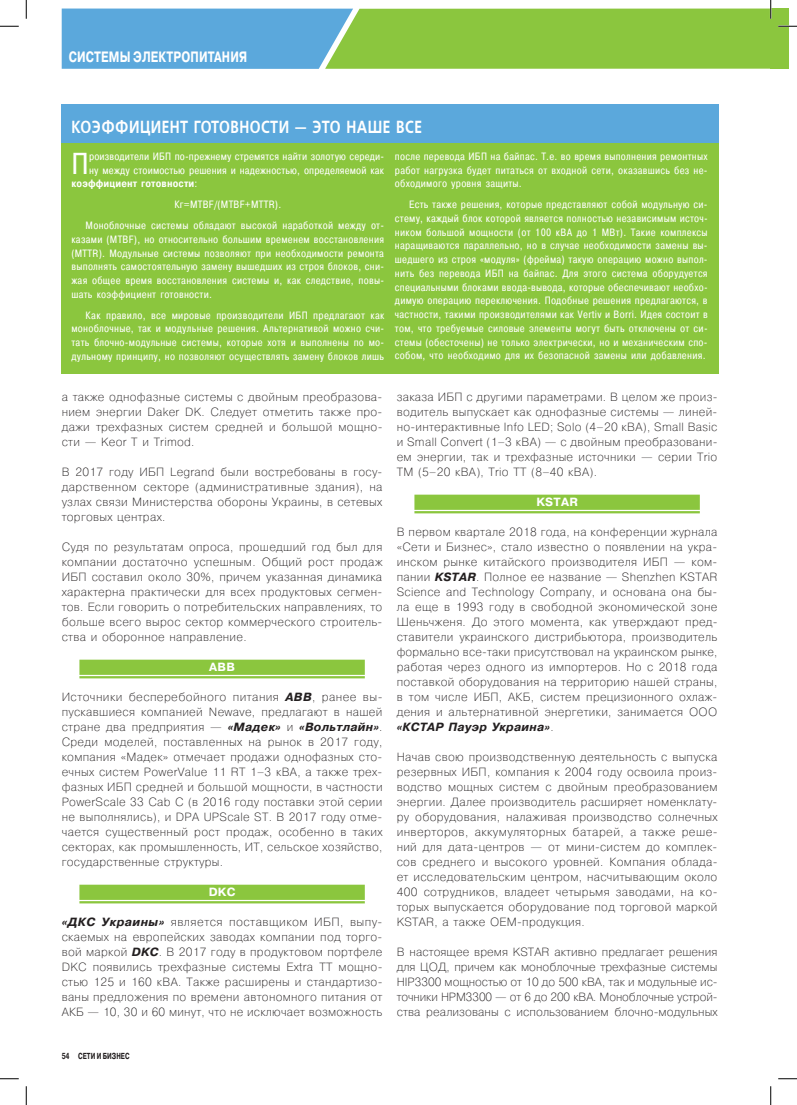
<style>
.page{position:relative;width:797px;height:1105px;background:#fff}
.page>*{position:absolute;margin:0;border:0;box-sizing:border-box;transform-origin:0 0}
.t1{font:30.25px "Pragmatica Cond";color:#fff}
.t2{font:600 17.5px "Free Set";letter-spacing:.035em;color:#fff;scale:.8 1}
.t3{font:700 15px "Pragmatica";letter-spacing:.01em;color:#fff;scale:.75 1}
.t4{font:200 11.88px/15px "Pragmatica";letter-spacing:.025em;color:#231f20;text-align:justify}
.t5{font:700 11.88px "Pragmatica";letter-spacing:.025em;color:#fff}
.t6{font:10.62px/13.8px "Pragmatica Cond";letter-spacing:.025em;color:#fff;text-align:justify}
.t7{font:700 10.62px "Pragmatica Cond";letter-spacing:.015em;color:#fff}
.t8{font:700 8.75px "Pragmatica";color:#231f20;scale:.7 1}
.s1{font-weight:400}
.s2{font-weight:700;font-style:italic}
</style>
<div class="page">
<div style="left:770px;top:9px;width:18px;height:60px;background:#8bc63e"></div>
<div style="left:79px;top:660px;width:286px;height:18px;background:#8bc63e"></div>
<hr style="left:62px;top:675px;width:320px;height:1px;background:#fff">
<div style="left:79px;top:885px;width:286px;height:18px;background:#8bc63e"></div>
<hr style="left:62px;top:900px;width:320px;height:1px;background:#fff">
<div style="left:414px;top:495px;width:285px;height:18px;background:#8bc63e"></div>
<hr style="left:397px;top:510px;width:320px;height:1px;background:#fff">
<div style="left:61px;top:142px;width:657px;height:232px;background:#8bc63e"></div>
<div style="left:61px;top:104px;width:657px;height:39px;background:#5ba8dc"></div>
<svg style="left:0;top:25px;width:19px;height:2px"></svg>
<svg style="left:778px;top:25px;width:19px;height:2px"></svg>
<svg style="left:0;top:1078px;width:19px;height:1px"></svg>
<svg style="left:778px;top:1078px;width:19px;height:1px"></svg>
<svg style="left:25px;top:0;width:2px;height:19px"></svg>
<svg style="left:25px;top:1086px;width:2px;height:19px"></svg>
<svg style="left:62px;top:0;width:709px;height:69px;background:#8ac38d"></svg>
<svg style="left:770px;top:1086px;width:1px;height:19px"></svg>
<p class="t3" style="left:69px;top:47px;width:23px">Систе</p>
<p class="t3" style="left:109px;top:47px;width:186px">мы электропитания</p>
<h2 class="t2" style="left:71px;top:116px;width:439px">Коэффициент готовности — это наше все</h2>
<h1 class="t1" style="left:71px;top:144px;width:19px">П</h1>
<p class="t6" style="left:89px;top:149px;width:296px">роизводители ИБП по-прежнему стремятся найти золотую середи-</p>
<p class="t6" style="left:89px;top:163px;width:296px">ну между стоимостью решения и надежностью, определяемой как</p>
<p class="t7" style="left:71px;top:177px;width:127px">коэффициент готовности<span class="s1">:</span></p>
<p class="t6" style="left:86px;top:194px;width:300px;line-height:20.9px;text-indent:89px">Кг=MTBF/(MTBF+MTTR).<br>Моноблочные системы обладают высокой наработкой между от-</p>
<p class="t6" style="left:71px;top:232px;width:314px">казами (MTBF), но относительно большим временем восстановления (MTTR). Модульные системы позволяют при необходимости ремонта выполнять самостоятельную замену вышедших из строя блоков, сни&shy;жая общее время восстановления системы и, как следствие, повы&shy;шать коэффициент готовности.</p>
<p class="t6" style="left:71px;top:308px;width:314px;text-indent:14px">Как правило, все мировые производители ИБП предлагают как моноблочные, так и модульные решения. Альтернативой можно счи&shy;тать блочно-модульные системы, которые хотя и выполнены по мо&shy;дульному принципу, но позволяют осуществлять замену блоков лишь</p>
<p class="t6" style="left:395px;top:149px;width:314px">после перевода ИБП на байпас. Т.е. во время выполнения ремонтных работ нагрузка будет питаться от входной сети, оказавшись без не&shy;обходимого уровня защиты.</p>
<p class="t6" style="left:395px;top:198px;width:314px;text-indent:14px">Есть также решения, которые представляют собой модульную си&shy;стему, каждый блок которой является полностью независимым источ&shy;ником большой мощности (от 100 кВА до 1 МВт). Такие комплексы наращиваются параллельно, но в случае необходимости замены вы&shy;шедшего из строя «модуля» (фрейма) такую операцию можно выпол&shy;нить без перевода ИБП на байпас. Для этого система оборудуется специальными блоками ввода-вывода, которые обеспечивают необхо&shy;димую операцию переключения. Подобные решения предлагаются, в частности, такими производителями как Vertiv и Borri. Идея состоит в том, что требуемые силовые элементы могут быть отключены от си&shy;стемы (обесточены) не только электрически, но и механическим спо&shy;собом, что необходимо для их безопасной замены или добавления.</p>
<p class="t4" style="left:62px;top:389px;width:322px">а также однофазные системы с двойным преобразова&shy;нием энергии Daker DK. Следует отметить также про&shy;дажи трехфазных систем средней и большой мощно&shy;сти — Keor T и Trimod.</p>
<p class="t4" style="left:62px;top:464px;width:322px">В 2017 году ИБП Legrand были востребованы в госу&shy;дарственном секторе (административные здания), на узлах связи Министерства обороны Украины, в сетевых торговых центрах.</p>
<p class="t4" style="left:62px;top:539px;width:322px">Судя по результатам опроса, прошедший год был для компании достаточно успешным. Общий рост продаж ИБП составил около 30%, причем указанная динамика характерна практически для всех продуктовых сегмен&shy;тов. Если говорить о потребительских направлениях, то больше всего вырос сектор коммерческого строитель&shy;ства и оборонное направление.</p>
<p class="t5" style="left:209px;top:659px;width:27px">ABB</p>
<p class="t4" style="left:62px;top:689px;width:322px">Источники бесперебойного питания <span class="s2">ABB</span>, ранее вы&shy;пускавшиеся компанией Newave, предлагают в нашей стране два предприятия — <span class="s2">«Мадек»</span> и <span class="s2">«Вольтлайн»</span>.<br>Среди моделей, поставленных на рынок в 2017 году, компания «Мадек» отмечает продажи однофазных сто&shy;ечных систем PowerValue 11 RT 1–3 кВА, а также трех&shy;фазных ИБП средней и большой мощности, в частности PowerScale 33 Cab С (в 2016 году поставки этой серии не выполнялись), и DPA UPScale ST. В 2017 году отме&shy;чается существенный рост продаж, особенно в таких секторах, как промышленность, ИТ, сельское хозяйство, государственные структуры.</p>
<p class="t5" style="left:209px;top:884px;width:28px">DKC</p>
<p class="t4" style="left:62px;top:914px;width:322px"><span class="s2">«ДКС Украины»</span> является поставщиком ИБП, выпу&shy;скаемых на европейских заводах компании под торго&shy;вой маркой <span class="s2">DKC</span>. В 2017 году в продуктовом портфеле DKC появились трехфазные системы Extra TT мощно&shy;стью 125 и 160 кВА. Также расширены и стандартизо&shy;ваны предложения по времени автономного питания от АКБ — 10, 30 и 60 минут, что не исключает возможность</p>
<p class="t4" style="left:397px;top:389px;width:322px">заказа ИБП с другими параметрами. В целом же произ&shy;водитель выпускает как однофазные системы — линей&shy;но-интерактивные Info LED; Solo (4–20 кВА), Small Basic и Small Convert (1–3 кВА) — с двойным преобразовани&shy;ем энергии, так и трехфазные источники — серии Trio TM (5–20 кВА), Trio TT (8–40 кВА).</p>
<p class="t5" style="left:536px;top:494px;width:43px">KSTAR</p>
<p class="t4" style="left:397px;top:524px;width:322px">В первом квартале 2018 года, на конференции журнала «Сети и Бизнес», стало известно о появлении на укра&shy;инском рынке китайского производителя ИБП — ком&shy;пании <span class="s2">KSTAR</span>. Полное ее название — Shenzhen KSTAR Science and Technology Company, и основана она бы&shy;ла еще в 1993 году в свободной экономической зоне Шеньчженя. До этого момента, как утверждают пред&shy;ставители украинского дистрибьютора, производитель формально все-таки присутствовал на украинском рынке, работая через одного из импортеров. Но с 2018 года поставкой оборудования на территорию нашей страны, в том числе ИБП, АКБ, систем прецизионного охлаж&shy;дения и альтернативной энергетики, занимается ООО <span class="s2">«КСТАР Пауэр Украина»</span>.</p>
<p class="t4" style="left:397px;top:749px;width:322px">Начав свою производственную деятельность с выпуска резервных ИБП, компания к 2004 году освоила произ&shy;водство мощных систем с двойным преобразованием энергии. Далее производитель расширяет номенклату&shy;ру оборудования, налаживая производство солнечных инверторов, аккумуляторных батарей, а также реше&shy;ний для дата-центров — от мини-систем до комплек&shy;сов среднего и высокого уровней. Компания облада&shy;ет исследовательским центром, насчитывающим около 400 сотрудников, владеет четырьмя заводами, на ко&shy;торых выпускается оборудование под торговой маркой KSTAR, а также OEM‑продукция.</p>
<p class="t4" style="left:397px;top:944px;width:322px">В настоящее время KSTAR активно предлагает решения для ЦОД, причем как моноблочные трехфазные системы HIP3300 мощностью от 10 до 500 кВА, так и модульные ис&shy;точники HPM3300 — от 6 до 200 кВА. Моноблочные устрой&shy;ства реализованы с использованием блочно-модульных</p>
<p class="t8" style="left:62px;top:1050px;width:98px">54 СЕТИ И БИЗНЕС</p>
</div>
